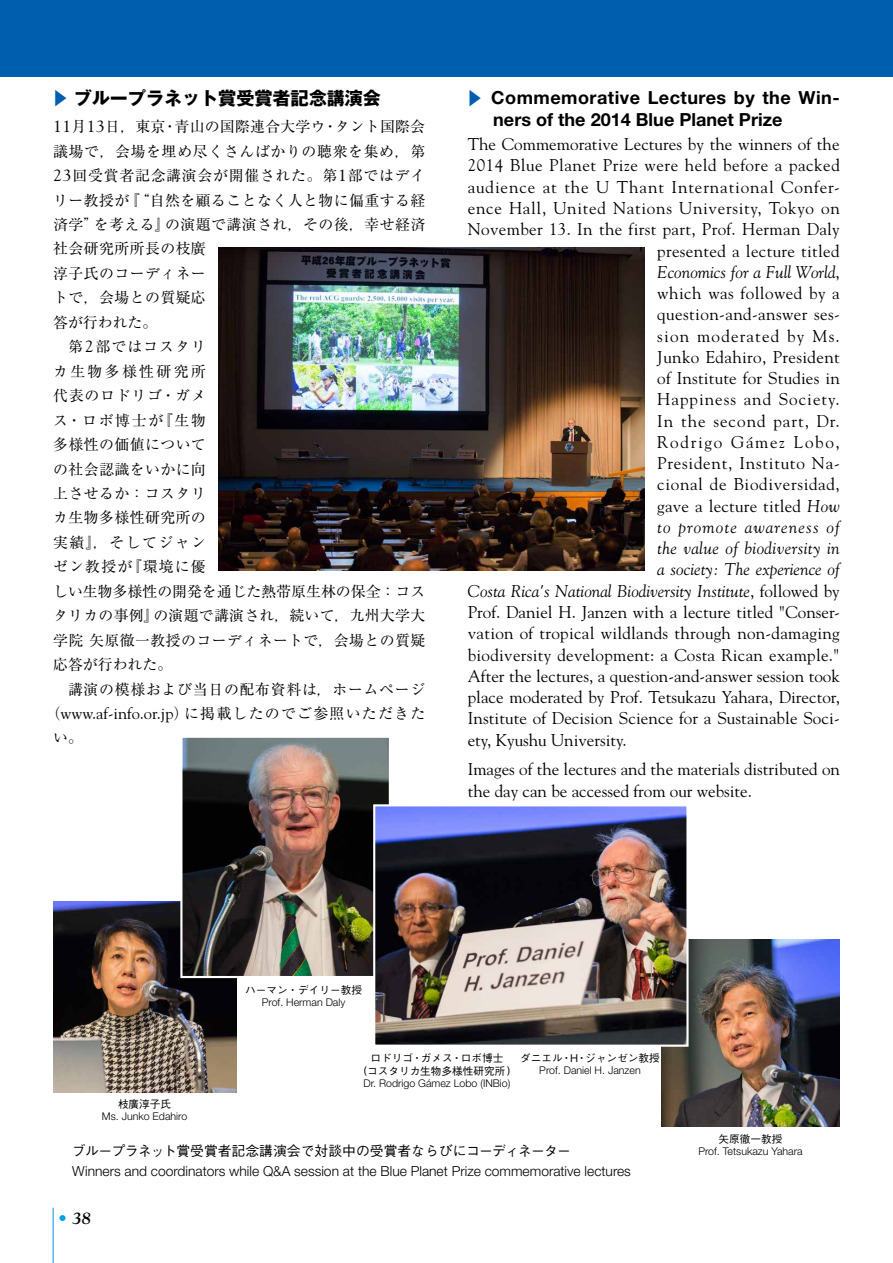
<style>
.page{position:relative;width:893px;height:1263px;background:#fff}
.page>*{position:absolute;margin:0;border:0;box-sizing:border-box;transform-origin:0 0}
.t1{font:700 18px/21.3px "Helvetica Neue LT Std";letter-spacing:.025em;color:#000}
.t2{font:700 18px "Gothic MB101 Pro";color:#000}
.t3{font:16.95px/21.3px "Goudy Std";letter-spacing:.015em;color:#000}
.t4{font:italic 16.95px "Goudy Std";color:#000}
.t5{font:16.95px "Goudy Std";letter-spacing:.04em;color:#000}
.t6{font:16.95px "Goudy Std";letter-spacing:.05em;color:#000}
.t7{font:16.95px "Goudy Std";letter-spacing:.06em;color:#000}
.t8{font:italic 16.95px "Goudy Std";letter-spacing:.025em;color:#000}
.t9{font:16.95px "Goudy Std";letter-spacing:.045em;color:#000}
.t10{font:italic 16.95px "Goudy Std";letter-spacing:.065em;color:#000}
.t11{font:16.95px "Goudy Std";letter-spacing:.07em;color:#000}
.t12{font:16.95px "Goudy Std";letter-spacing:.095em;color:#000}
.t13{font:italic 700 16.95px "Goudy Std";color:#000}
.t14{font:14.85px "Ryumin Pro";letter-spacing:.03em;color:#000}
.t15{font:14.85px "Ryumin Pro";letter-spacing:.05em;color:#000}
.t16{font:14.85px "Ryumin Pro";letter-spacing:.085em;color:#000}
.t17{font:14.85px "Ryumin Pro";color:#000}
.t18{font:14.85px "Ryumin Pro";letter-spacing:.055em;color:#000}
.t19{font:14.85px "Ryumin Pro";letter-spacing:.095em;color:#000}
.t20{font:14.85px "Ryumin Pro";letter-spacing:.08em;color:#000}
.t21{font:14.85px "Ryumin Pro";letter-spacing:.07em;color:#000}
.t22{font:14.85px "Ryumin Pro";letter-spacing:.16em;color:#000}
.t23{font:300 13.8px "Helvetica Neue LT Std";color:#000}
.t24{font:500 13.8px "Gothic BBB Pro";color:#000}
.t25{font:300 10.65px "Helvetica Neue LT Std";color:#000}
.t26{font:500 10.65px/12.8px "Gothic BBB Pro";color:#000;text-align:center}
.s1{font-family:"Midashi Go Pro MB31";font-weight:400;color:#005eae}
.s2{font-family:"Goudy Std";font-size:16.35px}
.s3{font-style:normal}
.s4{font-style:italic}
.s5{color:#00a0e9}
</style>
<div class="page">
<hr style="left:53px;top:1208px;width:1px;height:55px;background:#00a0e9">
<div style="left:0;top:0;width:893px;height:77px;background:#005eae"></div>
<img style="left:53px;top:901px;width:183px;height:192px">
<img style="left:183px;top:739px;width:205px;height:236px">
<div style="left:180px;top:736px;width:211px;height:242px;border:2px solid #fff"></div>
<img style="left:661px;top:940px;width:179px;height:187px">
<img style="left:376px;top:807px;width:310px;height:237px">
<div style="left:373px;top:804px;width:316px;height:243px;border:2px solid #fff"></div>
<img style="left:219px;top:247px;width:425px;height:324px">
<p class="t2" style="left:51px;top:83px;width:331px"><span class="s1">▶</span> ブループラネット賞受賞者記念講演会</p>
<p class="t14" style="left:53px;top:115px;width:374px"><span class="s2">11</span>月<span class="s2">13</span>日，東京・青山の国際連合大学ウ・タント国際会</p>
<p class="t14" style="left:53px;top:139px;width:374px">議場で，会場を埋め尽くさんばかりの聴衆を集め，第</p>
<p class="t15" style="left:53px;top:164px;width:374px"><span class="s2">23</span>回受賞者記念講演会が開催された。第<span class="s2">1</span>部ではデイ</p>
<p class="t14" style="left:53px;top:188px;width:374px">リー教授が『“自然を顧ることなく人と物に偏重する経</p>
<p class="t14" style="left:53px;top:213px;width:374px">済学”を考える』の演題で講演され，その後，幸せ経済</p>
<p class="t14" style="left:53px;top:237px;width:154px">社会研究所所長の枝廣</p>
<p class="t14" style="left:53px;top:262px;width:154px">淳子氏のコーディネー</p>
<p class="t14" style="left:53px;top:286px;width:154px">トで，会場との質疑応</p>
<p class="t14" style="left:53px;top:311px;width:106px">答が行われた。</p>
<p class="t21" style="left:68px;top:335px;width:139px">第<span class="s2">2</span>部ではコスタリ</p>
<p class="t22" style="left:53px;top:359px;width:154px">カ生物多様性研究所</p>
<p class="t18" style="left:53px;top:384px;width:154px">代表のロドリゴ・ガメ</p>
<p class="t14" style="left:53px;top:408px;width:154px">ス・ロボ博士が『生物</p>
<p class="t14" style="left:53px;top:433px;width:154px">多様性の価値について</p>
<p class="t14" style="left:53px;top:457px;width:154px">の社会認識をいかに向</p>
<p class="t14" style="left:53px;top:482px;width:154px">上させるか：コスタリ</p>
<p class="t14" style="left:53px;top:506px;width:154px">カ生物多様性研究所の</p>
<p class="t19" style="left:53px;top:531px;width:154px">実績』，そしてジャン</p>
<p class="t20" style="left:53px;top:555px;width:154px">ゼン教授が『環境に優</p>
<p class="t17" style="left:53px;top:579px;width:374px">しい生物多様性の開発を通じた熱帯原生林の保全：コス</p>
<p class="t14" style="left:53px;top:604px;width:374px">タリカの事例』の演題で講演され，続いて，九州大学大</p>
<p class="t14" style="left:53px;top:628px;width:374px">学院矢原徹一教授のコーディネートで，会場との質疑</p>
<p class="t17" style="left:53px;top:653px;width:121px">応答が行われた。</p>
<p class="t15" style="left:68px;top:677px;width:359px">講演の模様および当日の配布資料は，ホームページ</p>
<p class="t16" style="left:46px;top:702px;width:381px">（<span class="s2">www.af-info.or.jp</span>）に掲載したのでご参照いただきた</p>
<p class="t14" style="left:53px;top:726px;width:31px">い。</p>
<p class="t1" style="left:493px;top:87px;width:348px;text-indent:-28px"><span class="s1">▶</span> Commemorative Lectures by the Win&shy;ners of the 2014 Blue Planet Prize</p>
<p class="t3" style="left:468px;top:133px;width:373px">The Commemorative Lectures by the winners of the</p>
<p class="t3" style="left:468px;top:155px;width:374px">2014 Blue Planet Prize were held before a packed</p>
<p class="t6" style="left:468px;top:176px;width:374px">audience at the U Thant International Confer-</p>
<p class="t5" style="left:468px;top:198px;width:374px">ence Hall, United Nations University, Tokyo on</p>
<p class="t3" style="left:468px;top:218px;width:374px">November 13. In the first part, Prof. Herman Daly</p>
<p class="t3" style="left:657px;top:240px;width:184px">presented a lecture titled</p>
<p class="t4" style="left:657px;top:262px;width:184px">Economics for a Full World<span class="s3">,</span></p>
<p class="t3" style="left:657px;top:282px;width:184px">which was followed by a</p>
<p class="t3" style="left:657px;top:304px;width:184px">question-and-answer ses-</p>
<p class="t11" style="left:657px;top:325px;width:184px">sion moderated by Ms.</p>
<p class="t3" style="left:657px;top:346px;width:184px">Junko Edahiro, President</p>
<p class="t3" style="left:657px;top:367px;width:184px">of Institute for Studies in</p>
<p class="t7" style="left:657px;top:389px;width:184px">Happiness and Society.</p>
<p class="t7" style="left:657px;top:410px;width:184px">In the second part, Dr.</p>
<p class="t12" style="left:657px;top:431px;width:184px">Rodrigo Gámez Lobo,</p>
<p class="t9" style="left:657px;top:453px;width:184px">President, Instituto Na-</p>
<p class="t5" style="left:657px;top:474px;width:184px">cional de Biodiversidad,</p>
<p class="t3" style="left:657px;top:495px;width:184px">gave a lecture titled <span class="s4">How</span></p>
<p class="t10" style="left:657px;top:517px;width:184px">to promote awareness of</p>
<p class="t8" style="left:657px;top:538px;width:184px">the value of biodiversity in</p>
<p class="t4" style="left:657px;top:559px;width:184px">a society: The experience of</p>
<p class="t4" style="left:468px;top:581px;width:374px">Costa Rica's National Biodiversity Institute<span class="s3">, followed by</span></p>
<p class="t3" style="left:468px;top:601px;width:374px">Prof. Daniel H. Janzen with a lecture titled "Conser-</p>
<p class="t3" style="left:468px;top:622px;width:373px">vation of tropical wildlands through non-damaging</p>
<p class="t3" style="left:468px;top:644px;width:373px">biodiversity development: a Costa Rican example."</p>
<p class="t3" style="left:468px;top:665px;width:374px">After the lectures, a question-and-answer session took</p>
<p class="t3" style="left:468px;top:686px;width:374px">place moderated by Prof. Tetsukazu Yahara, Director,</p>
<p class="t3" style="left:468px;top:707px;width:374px">Institute of Decision Science for a Sustainable Soci-</p>
<p class="t3" style="left:468px;top:729px;width:161px">ety, Kyushu University.</p>
<p class="t3" style="left:468px;top:758px;width:374px">Images of the lectures and the materials distributed on the day can be accessed from our website.</p>
<p class="t26" style="left:245px;top:982px;width:118px">ハーマン・デイリー教授</p>
<p class="t25" style="left:262px;top:996px;width:85px">Prof. Herman Daly</p>
<p class="t26" style="left:118px;top:1096px;width:55px">枝廣淳子氏</p>
<p class="t25" style="left:102px;top:1109px;width:87px">Ms. Junko Edahiro</p>
<p class="t26" style="left:364px;top:1050px;width:148px">ロドリゴ・ガメス・ロボ博士<br>(コスタリカ生物多様性研究所)</p>
<p class="t25" style="left:363px;top:1076px;width:148px">Dr. Rodrigo Gámez Lobo (INBio)</p>
<p class="t26" style="left:520px;top:1050px;width:141px">ダニエル・H・ジャンゼン教授</p>
<p class="t25" style="left:539px;top:1064px;width:103px">Prof. Daniel H. Janzen</p>
<p class="t24" style="left:72px;top:1140px;width:501px">ブループラネット賞受賞者記念講演会で対談中の受賞者ならびにコーディネーター</p>
<p class="t23" style="left:72px;top:1162px;width:560px">Winners and coordinators while Q&amp;A session at the Blue Planet Prize commemorative lectures</p>
<p class="t13" style="left:57px;top:1207px;width:35px"><span class="s5">•</span> 38</p>
<p class="t26" style="left:719px;top:1131px;width:65px">矢原徹一教授</p>
<p class="t25" style="left:698px;top:1144px;width:106px">Prof. Tetsukazu Yahara</p>
</div>
